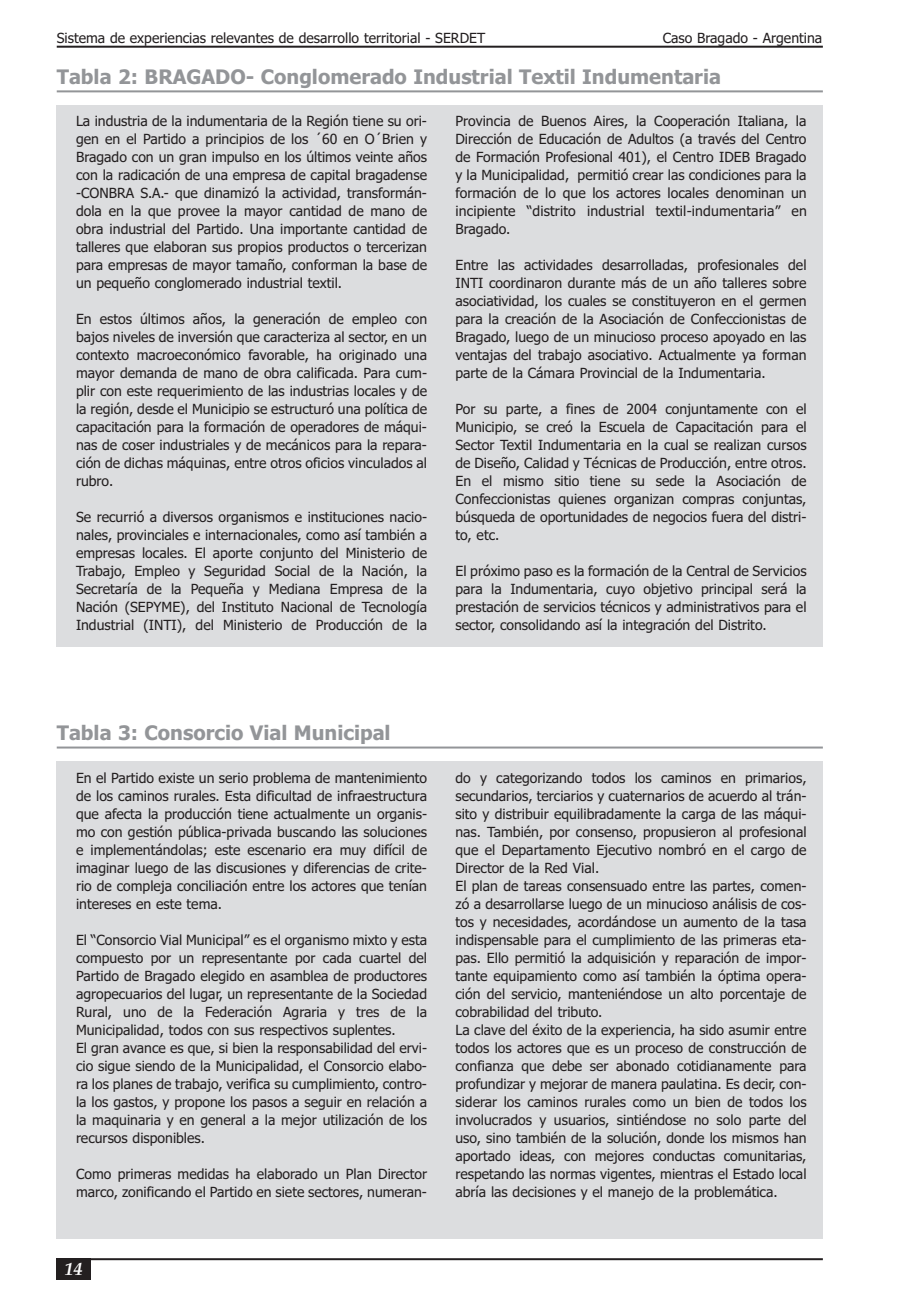
<style>
.page{position:relative;width:908px;height:1304px;background:#fff}
.page>*{position:absolute;margin:0;border:0;box-sizing:border-box;transform-origin:0 0}
.t1{font:700 20px "Tahoma";color:#939598}
.t2{font:italic 700 18px "Palatino";color:#fff}
.t3{font:14px/18px "Tahoma";color:#231f20;text-align:justify}
</style>
<div class="page">
<hr style="left:57px;top:46px;width:765px;height:2px;background:#231f20">
<hr style="left:57px;top:1258px;width:765px;height:2px;background:#231f20">
<div style="left:57px;top:1258px;width:34px;height:22px;background:#231f20"></div>
<div style="left:57px;top:762px;width:765px;height:477px;background:#dcdddf"></div>
<hr style="left:57px;top:747px;width:765px;height:2px;background:#939598">
<div style="left:57px;top:105px;width:765px;height:542px;background:#dcdddf"></div>
<hr style="left:57px;top:90px;width:765px;height:2px;background:#939598">
<p class="t3" style="left:57px;top:29px;width:430px">Sistema de experiencias relevantes de desarrollo territorial - SERDET</p>
<p class="t3" style="left:662px;top:29px;width:161px">Caso Bragado - Argentina</p>
<h1 class="t1" style="left:57px;top:65px;width:665px">Tabla 2: BRAGADO- Conglomerado Industrial Textil Indumentaria</h1>
<p class="t3" style="left:76px;top:113px;width:352px">La industria de la indumentaria de la Región tiene su ori&shy;gen en el Partido a principios de los ´60 en O´Brien y Bragado con un gran impulso en los últimos veinte años con la radicación de una empresa de capital bragadense -CONBRA S.A.- que dinamizó la actividad, transformán&shy;dola en la que provee la mayor cantidad de mano de obra industrial del Partido. Una importante cantidad de talleres que elaboran sus propios productos o tercerizan para empresas de mayor tamaño, conforman la base de un pequeño conglomerado industrial textil.</p>
<p class="t3" style="left:76px;top:311px;width:352px">En estos últimos años, la generación de empleo con bajos niveles de inversión que caracteriza al sector, en un contexto macroeconómico favorable, ha originado una mayor demanda de mano de obra calificada. Para cum&shy;plir con este requerimiento de las industrias locales y de la región, desde el Municipio se estructuró una política de capacitación para la formación de operadores de máqui&shy;nas de coser industriales y de mecánicos para la repara&shy;ción de dichas máquinas, entre otros oficios vinculados al rubro.</p>
<p class="t3" style="left:76px;top:509px;width:352px">Se recurrió a diversos organismos e instituciones nacio&shy;nales, provinciales e internacionales, como así también a empresas locales. El aporte conjunto del Ministerio de Trabajo, Empleo y Seguridad Social de la Nación, la Secretaría de la Pequeña y Mediana Empresa de la Nación (SEPYME), del Instituto Nacional de Tecnología Industrial (INTI), del Ministerio de Producción de la</p>
<p class="t3" style="left:455px;top:113px;width:353px">Provincia de Buenos Aires, la Cooperación Italiana, la Dirección de Educación de Adultos (a través del Centro de Formación Profesional 401), el Centro IDEB Bragado y la Municipalidad, permitió crear las condiciones para la formación de lo que los actores locales denominan un incipiente “distrito industrial textil-indumentaria” en Bragado.</p>
<p class="t3" style="left:455px;top:257px;width:352px">Entre las actividades desarrolladas, profesionales del INTI coordinaron durante más de un año talleres sobre asociatividad, los cuales se constituyeron en el germen para la creación de la Asociación de Confeccionistas de Bragado, luego de un minucioso proceso apoyado en las ventajas del trabajo asociativo. Actualmente ya forman parte de la Cámara Provincial de la Indumentaria.</p>
<p class="t3" style="left:455px;top:401px;width:352px">Por su parte, a fines de 2004 conjuntamente con el Municipio, se creó la Escuela de Capacitación para el Sector Textil Indumentaria en la cual se realizan cursos de Diseño, Calidad y Técnicas de Producción, entre otros.<br>En el mismo sitio tiene su sede la Asociación de Confeccionistas quienes organizan compras conjuntas, búsqueda de oportunidades de negocios fuera del distri&shy;to, etc.</p>
<p class="t3" style="left:455px;top:563px;width:352px">El próximo paso es la formación de la Central de Servicios para la Indumentaria, cuyo objetivo principal será la prestación de servicios técnicos y administrativos para el sector, consolidando así la integración del Distrito.</p>
<h1 class="t1" style="left:57px;top:722px;width:335px">Tabla 3: Consorcio Vial Municipal</h1>
<p class="t3" style="left:76px;top:769px;width:352px">En el Partido existe un serio problema de mantenimiento de los caminos rurales. Esta dificultad de infraestructura que afecta la producción tiene actualmente un organis&shy;mo con gestión pública-privada buscando las soluciones e implementándolas; este escenario era muy difícil de imaginar luego de las discusiones y diferencias de crite&shy;rio de compleja conciliación entre los actores que tenían intereses en este tema.</p>
<p class="t3" style="left:76px;top:931px;width:352px;text-align:left">El “Consorcio Vial Municipal” es el organismo mixto y esta compuesto por un representante por cada cuartel del Partido de Bragado elegido en asamblea de productores agropecuarios del lugar, un representante de la Sociedad Rural, uno de la Federación Agraria y tres de la Municipalidad, todos con sus respectivos suplentes.<br>El gran avance es que, si bien la responsabilidad del ervi&shy;cio sigue siendo de la Municipalidad, el Consorcio elabo&shy;ra los planes de trabajo, verifica su cumplimiento, contro&shy;la los gastos, y propone los pasos a seguir en relación a la maquinaria y en general a la mejor utilización de los recursos disponibles.</p>
<p class="t3" style="left:76px;top:1165px;width:352px">Como primeras medidas ha elaborado un Plan Director marco, zonificando el Partido en siete sectores, numeran-</p>
<p class="t2" style="left:64px;top:1258px;width:19px">14</p>
<p class="t3" style="left:455px;top:769px;width:352px;text-align:left">do y categorizando todos los caminos en primarios, secundarios, terciarios y cuaternarios de acuerdo al trán&shy;sito y distribuir equilibradamente la carga de las máqui&shy;nas. También, por consenso, propusieron al profesional que el Departamento Ejecutivo nombró en el cargo de Director de la Red Vial.<br>El plan de tareas consensuado entre las partes, comen&shy;zó a desarrollarse luego de un minucioso análisis de cos&shy;tos y necesidades, acordándose un aumento de la tasa indispensable para el cumplimiento de las primeras eta&shy;pas. Ello permitió la adquisición y reparación de impor&shy;tante equipamiento como así también la óptima opera&shy;ción del servicio, manteniéndose un alto porcentaje de cobrabilidad del tributo.<br>La clave del éxito de la experiencia, ha sido asumir entre todos los actores que es un proceso de construcción de confianza que debe ser abonado cotidianamente para profundizar y mejorar de manera paulatina. Es decir, con&shy;siderar los caminos rurales como un bien de todos los involucrados y usuarios, sintiéndose no solo parte del uso, sino también de la solución, donde los mismos han aportado ideas, con mejores conductas comunitarias, respetando las normas vigentes, mientras el Estado local abría las decisiones y el manejo de la problemática.</p>
</div>
